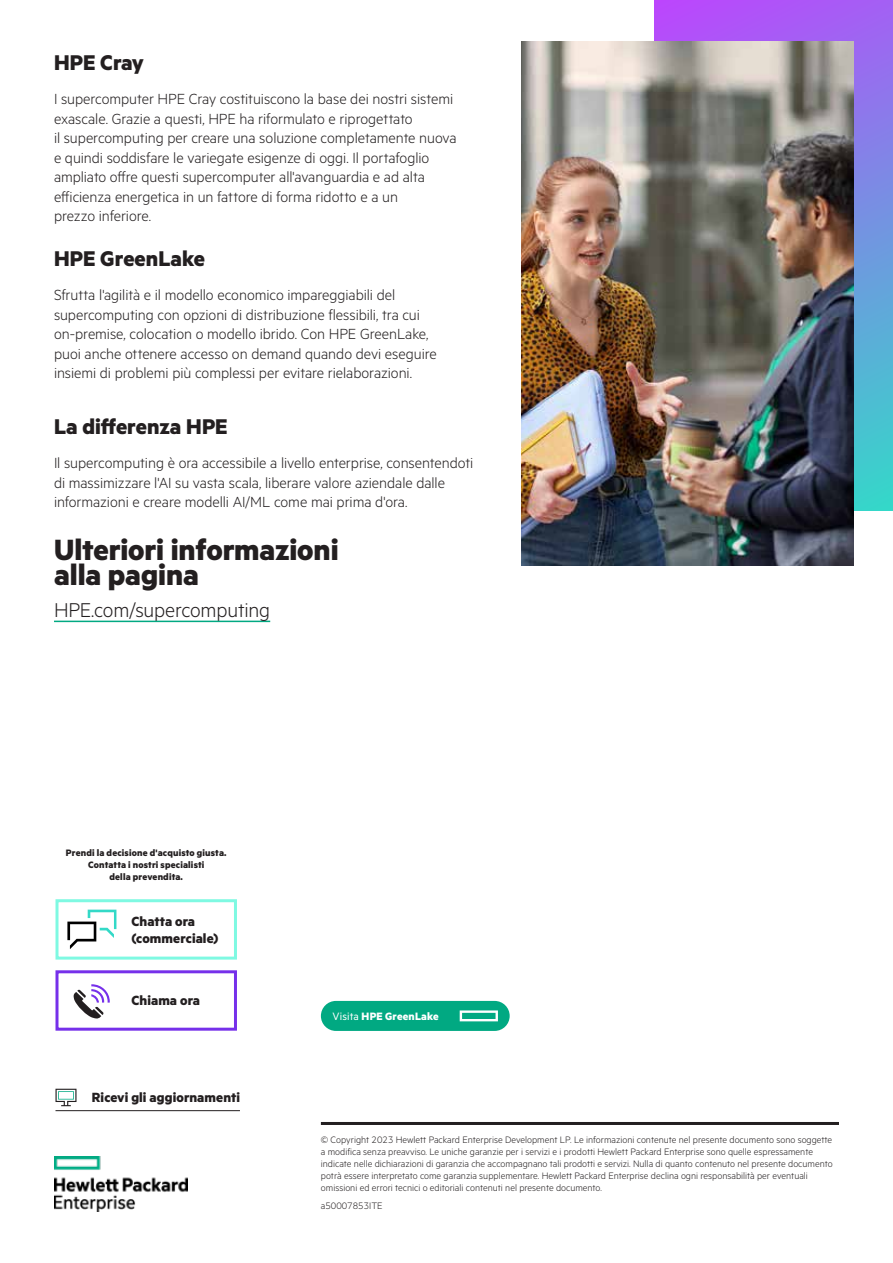
<style>
.page{position:relative;width:893px;height:1263px;background:#fff}
.page>*{position:absolute;margin:0;border:0;box-sizing:border-box;transform-origin:0 0}
.CTA_MetricHPE_Bold_1{font:700 33px/25.5px "Metric HPE";letter-spacing:-.005em;color:#231f20}
.Body_subheadline_Met{font:700 24px "Metric HPE";letter-spacing:-.005em;color:#231f20}
.CTA_URL_MetricHPE_li{font:300 22.5px "Metric HPE";letter-spacing:-.01em;color:#231f20}
.Body_text_last_Metri{font:300 16.5px/19.5px "Metric HPE";letter-spacing:-.005em;color:#231f20}
.Body_text_MetricHPE{font:300 16.5px/19.5px "Metric HPE";letter-spacing:-.005em;color:#231f20}
.Sign_up_for_updates{font:700 15px/17.2px "Metric HPE";letter-spacing:.005em;color:#231f20}
.Body_subheadline_Met-2{font:700 12px "Metric HPE";letter-spacing:.015em;color:#fff}
.Copyright_without_le{font:300 10.5px/12px "Metric HPE";color:#231f20}
.Sidebar_text_MetricH{font:700 10.5px/12px "Metric HPE";letter-spacing:.015em;color:#231f20;text-align:center}
.s1{font-weight:400}
</style>
<div class="page">
<hr style="left:56px;top:1110px;width:184px;height:1px;background:#231f20">
<svg style="left:55px;top:1089px;width:22px;height:17px"></svg>
<svg style="left:67px;top:910px;width:49px;height:39px"></svg>
<div style="left:56px;top:899px;width:181px;height:60px;border:3px solid #7ff9e2"></div>
<div style="left:56px;top:970px;width:181px;height:61px;border:3px solid #7630ea"></div>
<svg style="left:74px;top:984px;width:36px;height:34px"></svg>
<hr style="left:54px;top:621px;width:216px;height:1px;background:#01a982">
<hr style="left:321px;top:1122px;width:518px;height:3px;background:#231f20">
<img style="left:54px;top:1156px;width:133px;height:56px">
<svg style="left:654px;top:0;width:239px;height:510px;background:#8086e5"></svg>
<img style="left:521px;top:42px;width:333px;height:524px">
<div style="left:321px;top:1001px;width:189px;height:30px;background:#01a982;border-radius:15px"></div>
<svg style="left:460px;top:1010px;width:38px;height:11px"></svg>
<p class="Body_subheadline_Met" style="left:54px;top:47px;width:92px">HPE Cray</p>
<p class="Body_text_MetricHPE" style="left:54px;top:88px;width:404px">I supercomputer HPE Cray costituiscono la base dei nostri sistemi exascale. Grazie a questi, HPE ha riformulato e riprogettato<br>il supercomputing per creare una soluzione completamente nuova e quindi soddisfare le variegate esigenze di oggi. Il portafoglio ampliato offre questi supercomputer all'avanguardia e ad alta efficienza energetica in un fattore di forma ridotto e a un<br>prezzo inferiore.</p>
<p class="Body_subheadline_Met" style="left:54px;top:244px;width:152px">HPE GreenLake</p>
<p class="Body_text_last_Metri" style="left:54px;top:285px;width:384px">Sfrutta l'agilità e il modello economico impareggiabili del supercomputing con opzioni di distribuzione flessibili, tra cui on-premise, colocation o modello ibrido. Con HPE GreenLake, puoi anche ottenere accesso on demand quando devi eseguire insiemi di problemi più complessi per evitare rielaborazioni.</p>
<p class="Body_subheadline_Met" style="left:54px;top:412px;width:175px">La differenza HPE</p>
<p class="Body_text_last_Metri" style="left:54px;top:453px;width:421px">Il supercomputing è ora accessibile a livello enterprise, consentendoti di massimizzare l'AI su vasta scala, liberare valore aziendale dalle informazioni e creare modelli AI/ML come mai prima d'ora.</p>
<p class="CTA_MetricHPE_Bold_1" style="left:54px;top:536px;width:286px">Ulteriori informazioni alla pagina</p>
<p class="CTA_URL_MetricHPE_li" style="left:54px;top:597px;width:218px">HPE.com/supercomputing</p>
<p class="Sidebar_text_MetricH" style="left:66px;top:846px;width:162px">Prendi la decisione d'acquisto giusta.</p>
<p class="Sidebar_text_MetricH" style="left:88px;top:858px;width:118px">Contatta i nostri specialisti della prevendita.</p>
<p class="Sign_up_for_updates" style="left:131px;top:912px;width:89px">Chatta ora (commerciale)</p>
<p class="Sign_up_for_updates" style="left:131px;top:991px;width:70px">Chiama ora</p>
<p class="Sign_up_for_updates" style="left:92px;top:1088px;width:150px">Ricevi gli aggiornamenti</p>
<p class="Body_subheadline_Met-2" style="left:333px;top:1008px;width:108px"><span class="s1">Visita</span> HPE GreenLake</p>
<p class="Copyright_without_le" style="left:321px;top:1133px;width:513px">© Copyright 2023 Hewlett Packard Enterprise Development LP. Le informazioni contenute nel presente documento sono soggette a modifica senza preavviso. Le uniche garanzie per i servizi e i prodotti Hewlett Packard Enterprise sono quelle espressamente indicate nelle dichiarazioni di garanzia che accompagnano tali prodotti e servizi. Nulla di quanto contenuto nel presente documento potrà essere interpretato come garanzia supplementare. Hewlett Packard Enterprise declina ogni responsabilità per eventuali omissioni ed errori tecnici o editoriali contenuti nel presente documento.</p>
<p class="Copyright_without_le" style="left:321px;top:1199px;width:63px">a50007853ITE</p>
</div>
